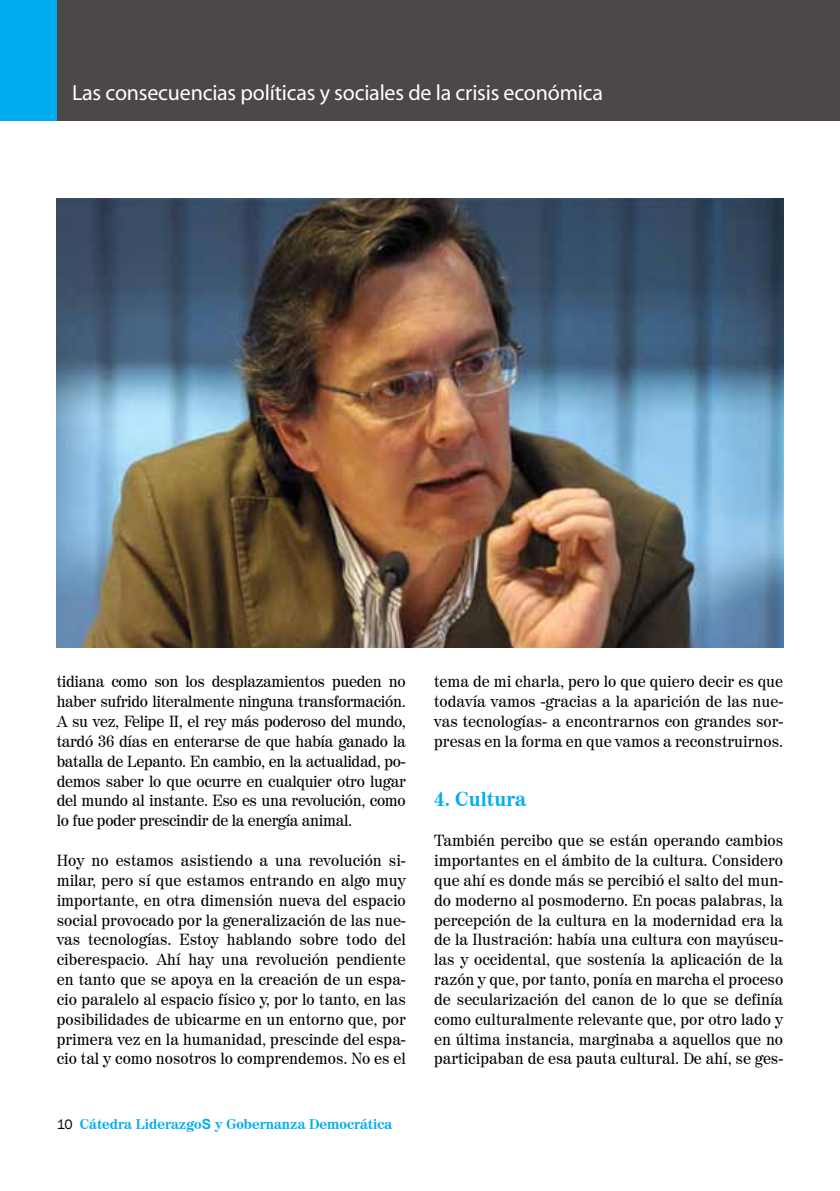
<style>
.page{position:relative;width:840px;height:1191px;background:#fff}
.page>*{position:absolute;margin:0;border:0;box-sizing:border-box;transform-origin:0 0}
.t1{font:22px "Myriad";letter-spacing:-.01em;color:#fff}
.t2{font:700 20px "Century 725 BT";color:#00aeef}
.t3{font:16px/19.8px "Century 725 BT";color:#000;text-align:justify}
.t4{font:700 14px "Century 725 BT";color:#00aeef}
.s1{font-family:"Franklin Gothic";font-weight:400;color:#000}
.s2{font-family:"Arial"}
</style>
<div class="page">
<div style="left:57px;top:0;width:782px;height:121px;background:#4b4847"></div>
<div style="left:0;top:0;width:57px;height:121px;background:#00aeef"></div>
<hr style="left:839px;top:0;width:1px;height:121px;background:#4b4847">
<img style="left:57px;top:198px;width:725px;height:449px">
<h1 class="t1" style="left:72px;top:81px;width:532px">Las consecuencias políticas y sociales de la crisis económica</h1>
<p class="t3" style="left:57px;top:671px;width:350px">tidiana como son los desplazamientos pueden no haber sufrido literalmente ninguna transformación.<br>A su vez, Felipe II, el rey más poderoso del mundo, tardó 36 días en enterarse de que había ganado la batalla de Lepanto. En cambio, en la actualidad, po&shy;demos saber lo que ocurre en cualquier otro lugar del mundo al instante. Eso es una revolución, como lo fue poder prescindir de la energía animal.</p>
<p class="t3" style="left:57px;top:850px;width:350px">Hoy no estamos asistiendo a una revolución si&shy;milar, pero sí que estamos entrando en algo muy importante, en otra dimensión nueva del espacio social provocado por la generalización de las nue&shy;vas tecnologías. Estoy hablando sobre todo del ciberespacio. Ahí hay una revolución pendiente en tanto que se apoya en la creación de un espa&shy;cio paralelo al espacio físico y, por lo tanto, en las posibilidades de ubicarme en un entorno que, por primera vez en la humanidad, prescinde del espa&shy;cio tal y como nosotros lo comprendemos. No es el</p>
<p class="t4" style="left:57px;top:1115px;width:337px"><span class="s1">10</span> Cátedra Liderazgo<span class="s2">S</span> y Gobernanza Democrática</p>
<p class="t3" style="left:434px;top:671px;width:350px">tema de mi charla, pero lo que quiero decir es que todavía vamos -gracias a la aparición de las nue&shy;vas tecnologías- a encontrarnos con grandes sor&shy;presas en la forma en que vamos a reconstruirnos.</p>
<p class="t2" style="left:434px;top:787px;width:93px">4. Cultura</p>
<p class="t3" style="left:434px;top:830px;width:350px">También percibo que se están operando cambios importantes en el ámbito de la cultura. Considero que ahí es donde más se percibió el salto del mun&shy;do moderno al posmoderno. En pocas palabras, la percepción de la cultura en la modernidad era la de la Ilustración: había una cultura con mayúscu&shy;las y occidental, que sostenía la aplicación de la razón y que, por tanto, ponía en marcha el proceso de secularización del canon de lo que se definía como culturalmente relevante que, por otro lado y en última instancia, marginaba a aquellos que no participaban de esa pauta cultural. De ahí, se ges-</p>
</div>
